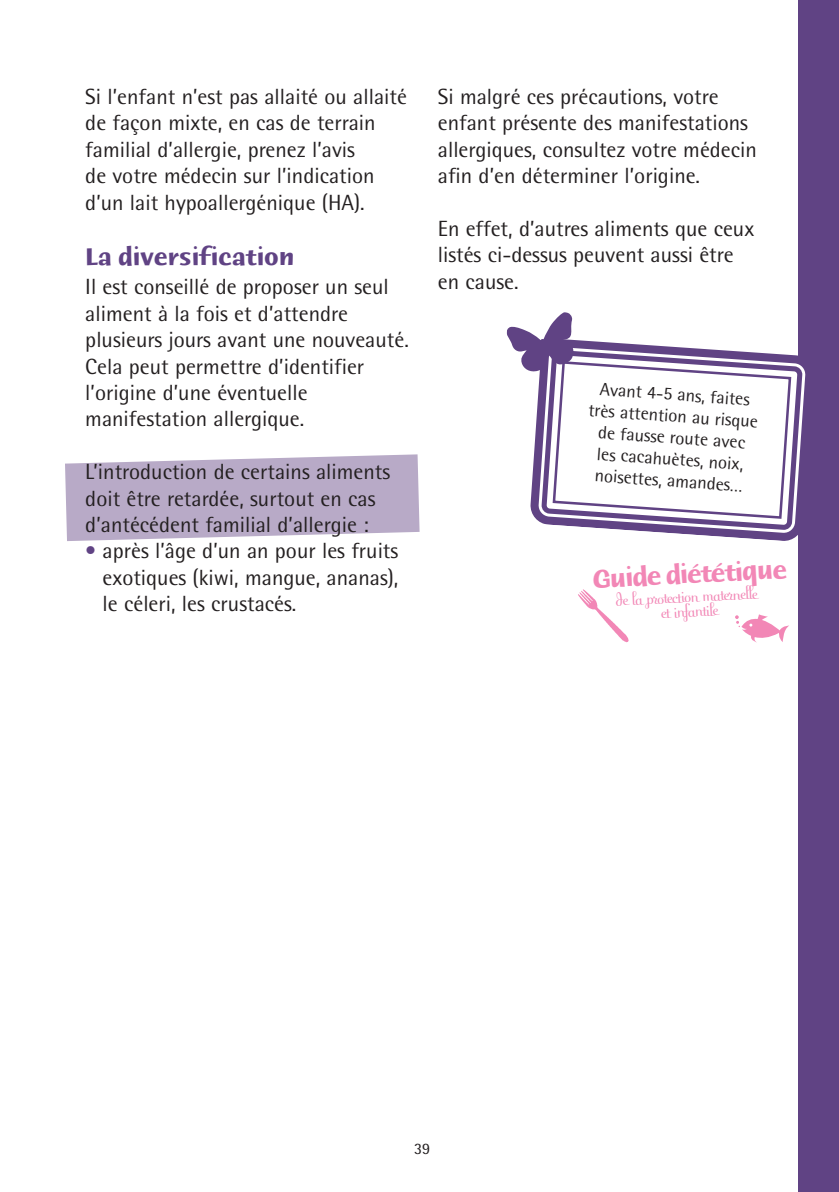
<style>
.page{position:relative;width:839px;height:1192px;background:#fff}
.page>*{position:absolute;margin:0;border:0;box-sizing:border-box;transform-origin:0 0}
.t1{font:700 27.4px "Humana Sans ITC";color:#f287b6}
.t2{font:700 26px "Humana Sans ITC";color:#604384}
.t3{font:22px/26.4px "Agfa Rotis Semisans";color:#231f20}
.t4{font:20.2px/14.8px "Fling Plain";color:#f287b6;text-align:center}
.t5{font:18px/21.6px "Agfa Rotis Semisans";color:#231f20;text-align:center}
.t6{font:16px "Agfa Rotis Semisans";color:#231f20}
.s1{color:#604384}
</style>
<div class="page">
<svg style="left:65px;top:454px;width:354px;height:87px;background:#bfb3cd"></svg>
<div style="left:798px;top:0;width:40px;height:1192px;background:#604384"></div>
<svg style="left:537px;top:367px;width:269px;height:170px"></svg>
<svg style="left:543px;top:355px;width:259px;height:175px"></svg>
<svg style="left:506px;top:312px;width:286px;height:208px"></svg>
<svg style="left:735px;top:614px;width:53px;height:28px"></svg>
<svg style="left:578px;top:589px;width:50px;height:53px"></svg>
<p class="t3" style="left:85px;top:86px;width:323px">Si l’enfant n’est pas allaité ou allaité de façon mixte, en cas de terrain familial d’allergie, prenez l’avis<br>de votre médecin sur l’indication d’un lait hypoallergénique (HA).</p>
<p class="t2" style="left:85px;top:246px;width:210px">La diversification</p>
<p class="t3" style="left:85px;top:276px;width:325px">Il est conseillé de proposer un seul aliment à la fois et d’attendre plusieurs jours avant une nouveauté.<br>Cela peut permettre d’identifier l’origine d’une éventuelle manifestation allergique.</p>
<p class="t3" style="left:85px;top:461px;width:306px">L’introduction de certains aliments doit être retardée, surtout en cas d’antécédent familial d’allergie :</p>
<p class="t3" style="left:102px;top:540px;width:297px;text-align:justify;text-indent:-17px"><span class="s1">•</span> après l’âge d’un an pour les fruits exotiques (kiwi, mangue, ananas), le céleri, les crustacés.</p>
<p class="t3" style="left:437px;top:86px;width:320px">Si malgré ces précautions, votre enfant présente des manifestations allergiques, consultez votre médecin afin d’en déterminer l’origine.</p>
<p class="t3" style="left:437px;top:218px;width:318px">En effet, d’autres aliments que ceux listés ci-dessus peuvent aussi être en cause.</p>
<p class="t5" style="left:590px;top:379px;width:171px;rotate:4deg">Avant 4-5 ans, faites très attention au risque de fausse route avec les cacahuètes, noix, noisettes, amandes…</p>
<p class="t1" style="left:591px;top:568px;width:196px;rotate:-3deg">Guide diététique</p>
<p class="t4" style="left:615px;top:594px;width:144px;rotate:-3deg">de la protection maternelle et infantile</p>
<p class="t6" style="left:414px;top:1143px;width:18px">39</p>
</div>
